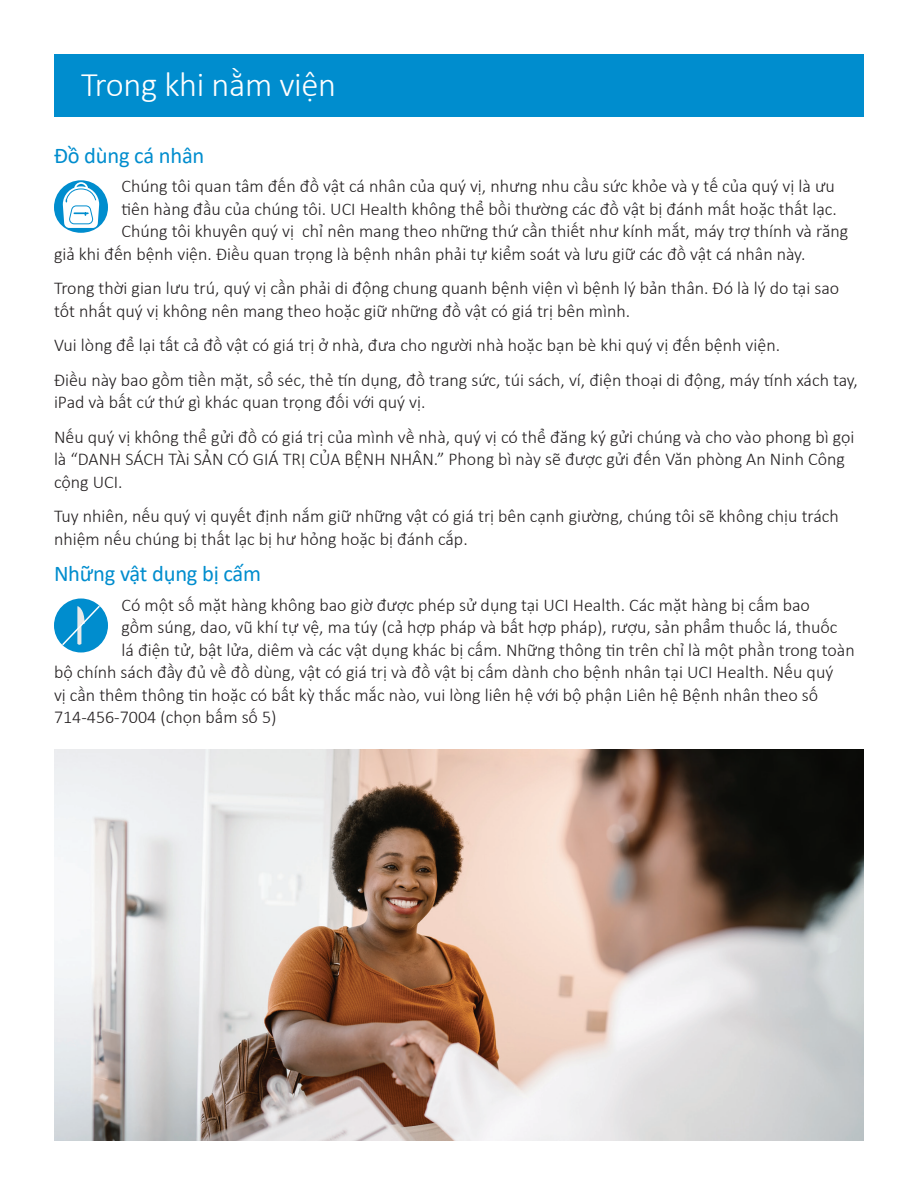
<style>
.page{position:relative;width:918px;height:1188px;background:#fff}
.page>*{position:absolute;margin:0;border:0;box-sizing:border-box;transform-origin:0 0}
.t1{font:300 34.5px "Calibri";letter-spacing:-.01em;color:#fff}
.t2{font:22.5px "Calibri";letter-spacing:-.01em;color:#008dce}
.t3{font:300 18px/22.5px "Calibri";color:#231f20}
</style>
<div class="page">
<div style="left:54px;top:54px;width:810px;height:63px;background:#008dce"></div>
<div style="left:54px;top:180px;width:54px;height:53px;background:#008dce;border-radius:50%"></div>
<svg style="left:63px;top:182px;width:36px;height:46px"></svg>
<div style="left:54px;top:598px;width:54px;height:54px;background:#008dce;border-radius:50%"></div>
<svg style="left:61px;top:604px;width:40px;height:43px"></svg>
<img style="left:54px;top:750px;width:810px;height:390px">
<h1 class="t1" style="left:81px;top:64px;width:257px">Trong khi nằm viện</h1>
<p class="t2" style="left:54px;top:140px;width:152px">Đồ dùng cá nhân</p>
<p class="t3" style="left:122px;top:175px;width:715px">Chúng tôi quan tâm đến đồ vật cá nhân của quý vị, nhưng nhu cầu sức khỏe và y tế của quý vị là ưu</p>
<p class="t3" style="left:122px;top:198px;width:717px">tiên hàng đầu của chúng tôi. UCI Health không thể bồi thường các đồ vật bị đánh mất hoặc thất lạc.</p>
<p class="t3" style="left:122px;top:220px;width:728px">Chúng tôi khuyên quý vị chỉ nên mang theo những thứ cần thiết như kính mắt, máy trợ thính và răng</p>
<p class="t3" style="left:54px;top:243px;width:753px">giả khi đến bệnh viện. Điều quan trọng là bệnh nhân phải tự kiểm soát và lưu giữ các đồ vật cá nhân này.</p>
<p class="t3" style="left:54px;top:277px;width:787px">Trong thời gian lưu trú, quý vị cần phải di động chung quanh bệnh viện vì bệnh lý bản thân. Đó là lý do tại sao tốt nhất quý vị không nên mang theo hoặc giữ những đồ vật có giá trị bên mình.</p>
<p class="t3" style="left:54px;top:328px;width:805px;line-height:34.5px">Vui lòng để lại tất cả đồ vật có giá trị ở nhà, đưa cho người nhà hoặc bạn bè khi quý vị đến bệnh viện.<br>Điều này bao gồm tiền mặt, sổ séc, thẻ tín dụng, đồ trang sức, túi sách, ví, điện thoại di động, máy tính xách tay,</p>
<p class="t3" style="left:54px;top:385px;width:802px;line-height:34.5px">iPad và bất cứ thứ gì khác quan trọng đối với quý vị.<br>Nếu quý vị không thể gửi đồ có giá trị của mình về nhà, quý vị có thể đăng ký gửi chúng và cho vào phong bì gọi</p>
<p class="t3" style="left:54px;top:448px;width:792px">là “DANH SÁCH TÀi SẢN CÓ GIÁ TRỊ CỦA BỆNH NHÂN.” Phong bì này sẽ được gửi đến Văn phòng An Ninh Công cộng UCI.</p>
<p class="t3" style="left:54px;top:505px;width:786px">Tuy nhiên, nếu quý vị quyết định nắm giữ những vật có giá trị bên cạnh giường, chúng tôi sẽ không chịu trách nhiệm nếu chúng bị thất lạc bị hư hỏng hoặc bị đánh cắp.</p>
<p class="t2" style="left:54px;top:558px;width:209px">Những vật dụng bị cấm</p>
<p class="t3" style="left:122px;top:593px;width:690px">Có một số mặt hàng không bao giờ được phép sử dụng tại UCI Health. Các mặt hàng bị cấm bao</p>
<p class="t3" style="left:122px;top:616px;width:718px">gồm súng, dao, vũ khí tự vệ, ma túy (cả hợp pháp và bất hợp pháp), rượu, sản phẩm thuốc lá, thuốc</p>
<p class="t3" style="left:122px;top:638px;width:735px">lá điện tử, bật lửa, diêm và các vật dụng khác bị cấm. Những thông tin trên chỉ là một phần trong toàn</p>
<p class="t3" style="left:54px;top:661px;width:781px">bộ chính sách đầy đủ về đồ dùng, vật có giá trị và đồ vật bị cấm dành cho bệnh nhân tại UCI Health. Nếu quý</p>
<p class="t3" style="left:54px;top:683px;width:766px">vị cần thêm thông tin hoặc có bất kỳ thắc mắc nào, vui lòng liên hệ với bộ phận Liên hệ Bệnh nhân theo số</p>
<p class="t3" style="left:54px;top:706px;width:224px">714-456-7004 (chọn bấm số 5)</p>
</div>
